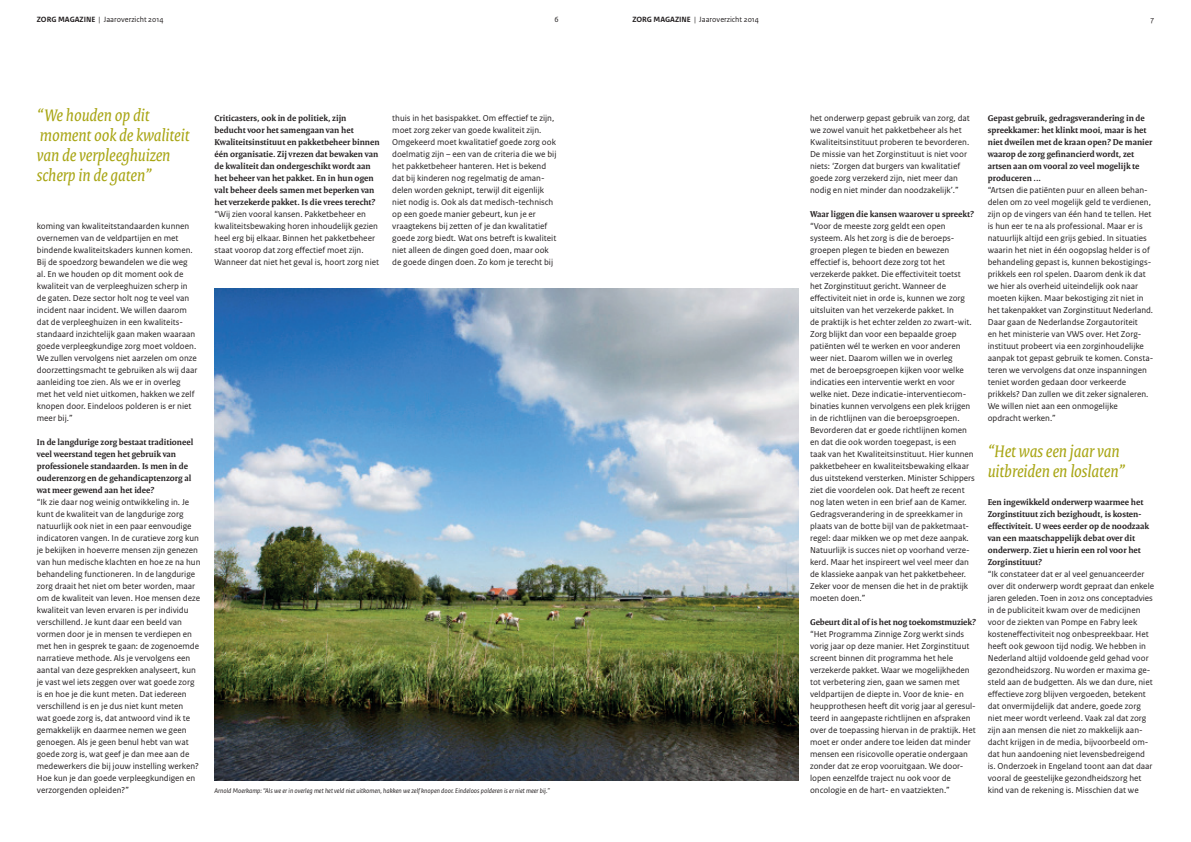
<style>
.page{position:relative;width:1191px;height:842px;background:#fff}
.page>*{position:absolute;margin:0;border:0;box-sizing:border-box;transform-origin:0 0}
.t1{font:italic 18px/20px "Rijksoverheid Serif";color:#a8a513}
.t2{font:9px/12px "Rijksoverheid Sans Text";color:#231f20}
.t3{font:700 9px/12px "Rijksoverheid Serif";color:#231f20}
.t4{font:8px "Rijksoverheid Sans Text";color:#231f20}
.t5{font:700 8px "Rijksoverheid Sans Text";color:#231f20}
.t6{font:italic 7px "Rijksoverheid Sans Text";color:#231f20}
.s1{font-weight:700}
</style>
<div class="page">
<img style="left:214px;top:289px;width:584px;height:492px">
<p class="t5" style="left:37px;top:15px;width:34px">ZORG MAGAZI</p>
<p class="t4" style="left:86px;top:15px;width:79px"><span class="s1">NE</span> | Jaaroverzicht 2014</p>
<p class="t4" style="left:554px;top:15px;width:6px">6</p>
<p class="t5" style="left:632px;top:15px;width:34px">ZORG MAGAZI</p>
<p class="t4" style="left:681px;top:15px;width:79px"><span class="s1">NE</span> | Jaaroverzicht 2014</p>
<p class="t4" style="left:1150px;top:15px;width:5px">7</p>
<h1 class="t1" style="left:37px;top:105px;width:154px">“We houden op dit moment ook de kwaliteit van de verpleeghuizen scherp in de gaten”</h1>
<p class="t3" style="left:214px;top:112px;width:167px">Criticasters, ook in de politiek, zijn beducht voor het samengaan van het Kwaliteitsinstituut en pakketbeheer binnen één organisatie. Zij vrezen dat bewaken van de kwaliteit dan ondergeschikt wordt aan het beheer van het pakket. En in hun ogen valt beheer deels samen met beperken van het verzekerde pakket. Is die vrees terecht?</p>
<p class="t2" style="left:214px;top:208px;width:166px">“Wij zien vooral kansen. Pakketbeheer en kwaliteitsbewaking horen inhoudelijk gezien heel erg bij elkaar. Binnen het pakketbeheer staat voorop dat zorg effectief moet zijn.<br>Wanneer dat niet het geval is, hoort zorg niet</p>
<p class="t2" style="left:392px;top:112px;width:166px">thuis in het basispakket. Om effectief te zijn, moet zorg zeker van goede kwaliteit zijn.<br>Omgekeerd moet kwalitatief goede zorg ook doelmatig zijn – een van de criteria die we bij het pakketbeheer hanteren. Het is bekend dat bij kinderen nog regelmatig de aman&shy;delen worden geknipt, terwijl dit eigenlijk niet nodig is. Ook als dat medisch-technisch op een goede manier gebeurt, kun je er vraagtekens bij zetten of je dan kwalitatief goede zorg biedt. Wat ons betreft is kwaliteit niet alleen de dingen goed doen, maar ook de goede dingen doen. Zo kom je terecht bij</p>
<p class="t2" style="left:37px;top:220px;width:162px">koming van kwaliteitstandaarden kunnen overnemen van de veldpartijen en met bindende kwaliteitskaders kunnen komen.<br>Bij de spoedzorg bewandelen we die weg al. En we houden op dit moment ook de kwaliteit van de verpleeghuizen scherp in de gaten. Deze sector holt nog te veel van incident naar incident. We willen daarom dat de verpleeghuizen in een kwaliteits&shy;standaard inzichtelijk gaan maken waaraan goede verpleegkundige zorg moet voldoen.<br>We zullen vervolgens niet aarzelen om onze doorzettingsmacht te gebruiken als wij daar aanleiding toe zien. Als we er in overleg met het veld niet uitkomen, hakken we zelf knopen door. Eindeloos polderen is er niet meer bij.”</p>
<p class="t3" style="left:37px;top:436px;width:158px">In de langdurige zorg bestaat traditioneel veel weerstand tegen het gebruik van professionele standaarden. Is men in de ouderenzorg en de gehandicaptenzorg al wat meer gewend aan het idee?</p>
<p class="t2" style="left:37px;top:496px;width:165px">“Ik zie daar nog weinig ontwikkeling in. Je kunt de kwaliteit van de langdurige zorg natuurlijk ook niet in een paar eenvoudige indicatoren vangen. In de curatieve zorg kun je bekijken in hoeverre mensen zijn genezen van hun medische klachten en hoe ze na hun behandeling functioneren. In de langdurige zorg draait het niet om beter worden, maar om de kwaliteit van leven. Hoe mensen deze kwaliteit van leven ervaren is per individu verschillend. Je kunt daar een beeld van vormen door je in mensen te verdiepen en met hen in gesprek te gaan: de zogenoemde narratieve methode. Als je vervolgens een aantal van deze gesprekken analyseert, kun je vast wel iets zeggen over wat goede zorg is en hoe je die kunt meten. Dat iedereen verschillend is en je dus niet kunt meten<br>wat goede zorg is, dat antwoord vind ik te gemakkelijk en daarmee nemen we geen genoegen. Als je geen benul hebt van wat goede zorg is, wat geef je dan mee aan de medewerkers die bij jouw instelling werken?<br>Hoe kun je dan goede verpleegkundigen en verzorgenden opleiden?”</p>
<p class="t6" style="left:214px;top:787px;width:337px">Arnold Moerkamp: “Als we er in overleg met het veld niet uitkomen, hakken we zelf knopen door. Eindeloos polderen is er niet meer bij.”</p>
<p class="t2" style="left:810px;top:112px;width:161px">het onderwerp gepast gebruik van zorg, dat we zowel vanuit het pakketbeheer als het Kwaliteitsinstituut proberen te bevorderen.<br>De missie van het Zorginstituut is niet voor niets: ‘Zorgen dat burgers van kwalitatief goede zorg verzekerd zijn, niet meer dan nodig en niet minder dan noodzakelijk’.”</p>
<p class="t3" style="left:810px;top:208px;width:165px">Waar liggen die kansen waarover u spreekt?</p>
<p class="t2" style="left:810px;top:220px;width:166px">“Voor de meeste zorg geldt een open systeem. Als het zorg is die de beroeps&shy;groepen plegen te bieden en bewezen effectief is, behoort deze zorg tot het verzekerde pakket. Die effectiviteit toetst het Zorginstituut gericht. Wanneer de effectiviteit niet in orde is, kunnen we zorg uitsluiten van het verzekerde pakket. In<br>de praktijk is het echter zelden zo zwart-wit.<br>Zorg blijkt dan voor een bepaalde groep patiënten wél te werken en voor anderen weer niet. Daarom willen we in overleg<br>met de beroepsgroepen kijken voor welke indicaties een interventie werkt en voor welke niet. Deze indicatie-interventiecom&shy;binaties kunnen vervolgens een plek krijgen in de richtlijnen van die beroepsgroepen.<br>Bevorderen dat er goede richtlijnen komen en dat die ook worden toegepast, is een<br>taak van het Kwaliteitsinstituut. Hier kunnen pakketbeheer en kwaliteitsbewaking elkaar dus uitstekend versterken. Minister Schippers ziet die voordelen ook. Dat heeft ze recent nog laten weten in een brief aan de Kamer.<br>Gedragsverandering in de spreekkamer in plaats van de botte bijl van de pakketmaat&shy;regel: daar mikken we op met deze aanpak.<br>Natuurlijk is succes niet op voorhand verze&shy;kerd. Maar het inspireert wel veel meer dan de klassieke aanpak van het pakketbeheer.<br>Zeker voor de mensen die het in de praktijk moeten doen.”</p>
<p class="t3" style="left:810px;top:616px;width:167px">Gebeurt dit al of is het nog toekomstmuziek?</p>
<p class="t2" style="left:810px;top:628px;width:167px">“Het Programma Zinnige Zorg werkt sinds vorig jaar op deze manier. Het Zorginstituut screent binnen dit programma het hele verzekerde pakket. Waar we mogelijkheden tot verbetering zien, gaan we samen met veldpartijen de diepte in. Voor de knie- en heupprothesen heeft dit vorig jaar al geresul&shy;teerd in aangepaste richtlijnen en afspraken over de toepassing hiervan in de praktijk. Het moet er onder andere toe leiden dat minder mensen een risicovolle operatie ondergaan zonder dat ze erop vooruitgaan. We door&shy;lopen eenzelfde traject nu ook voor de oncologie en de hart- en vaatziekten.”</p>
<p class="t3" style="left:987px;top:112px;width:166px">Gepast gebruik, gedragsverandering in de spreekkamer: het klinkt mooi, maar is het niet dweilen met de kraan open? De manier waarop de zorg gefinancierd wordt, zet artsen aan om vooral zo veel mogelijk te produceren ...</p>
<p class="t2" style="left:987px;top:184px;width:167px">“Artsen die patiënten puur en alleen behan&shy;delen om zo veel mogelijk geld te verdienen, zijn op de vingers van één hand te tellen. Het is hun eer te na als professional. Maar er is natuurlijk altijd een grijs gebied. In situaties waarin het niet in één oogopslag helder is of behandeling gepast is, kunnen bekostigings&shy;prikkels een rol spelen. Daarom denk ik dat we hier als overheid uiteindelijk ook naar moeten kijken. Maar bekostiging zit niet in het takenpakket van Zorginstituut Nederland.<br>Daar gaan de Nederlandse Zorgautoriteit<br>en het ministerie van VWS over. Het Zorg&shy;instituut probeert via een zorginhoudelijke aanpak tot gepast gebruik te komen. Consta&shy;teren we vervolgens dat onze inspanningen teniet worden gedaan door verkeerde prikkels? Dan zullen we dit zeker signaleren.<br>We willen niet aan een onmogelijke opdracht werken.”</p>
<h1 class="t1" style="left:987px;top:441px;width:139px">“Het was een jaar van uitbreiden en loslaten”</h1>
<p class="t3" style="left:987px;top:496px;width:163px">Een ingewikkeld onderwerp waarmee het Zorginstituut zich bezighoudt, is kosten&shy;effectiviteit. U wees eerder op de noodzaak van een maatschappelijk debat over dit onderwerp. Ziet u hierin een rol voor het Zorginstituut?</p>
<p class="t2" style="left:987px;top:568px;width:168px">“Ik constateer dat er al veel genuanceerder over dit onderwerp wordt gepraat dan enkele jaren geleden. Toen in 2012 ons conceptadvies in de publiciteit kwam over de medicijnen voor de ziekten van Pompe en Fabry leek kosteneffectiviteit nog onbespreekbaar. Het heeft ook gewoon tijd nodig. We hebben in Nederland altijd voldoende geld gehad voor gezondheidszorg. Nu worden er maxima ge&shy;steld aan de budgetten. Als we dan dure, niet effectieve zorg blijven vergoeden, betekent dat onvermijdelijk dat andere, goede zorg niet meer wordt verleend. Vaak zal dat zorg zijn aan mensen die niet zo makkelijk aan&shy;dacht krijgen in de media, bijvoorbeeld om&shy;dat hun aandoening niet levensbedreigend is. Onderzoek in Engeland toont aan dat daar vooral de geestelijke gezondheidszorg het kind van de rekening is. Misschien dat we</p>
</div>
